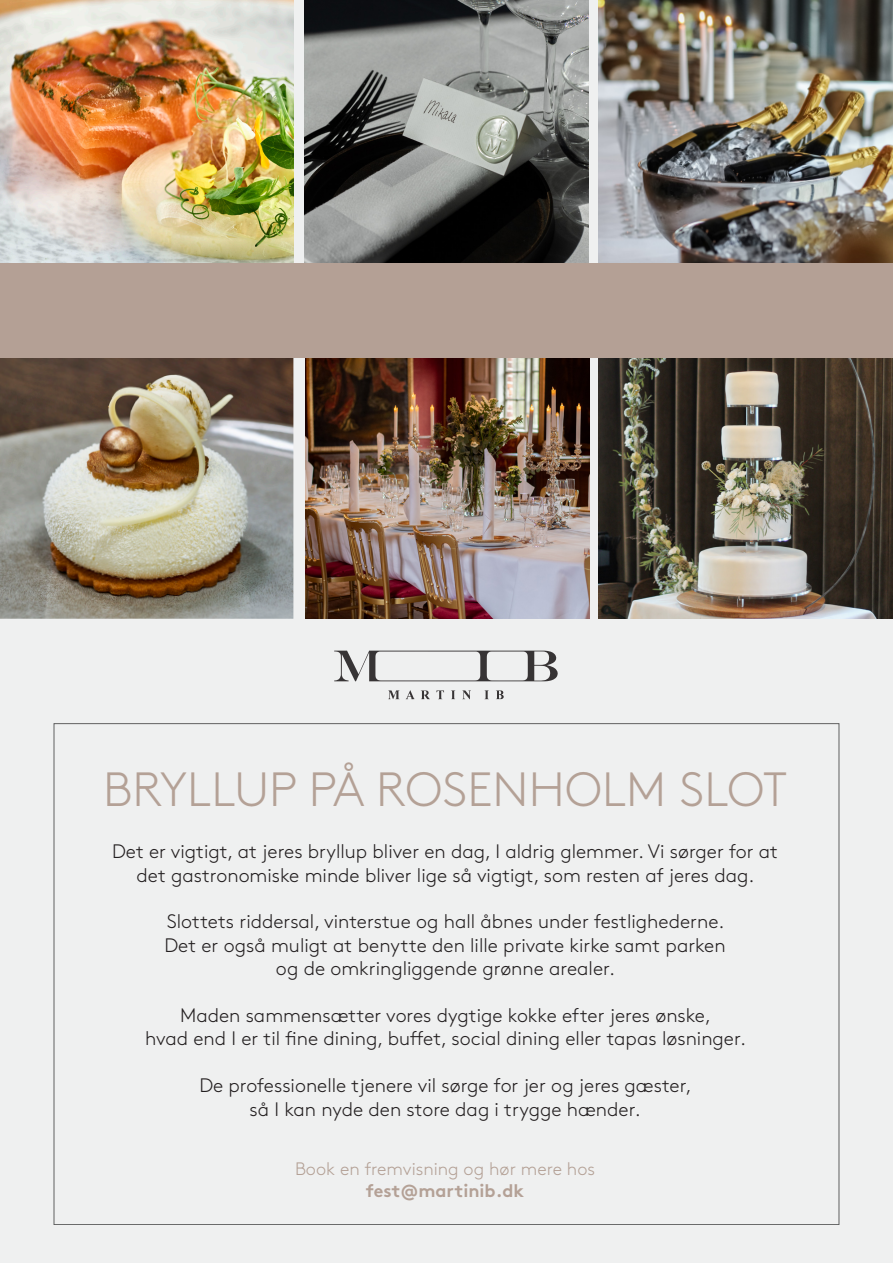
<style>
.page{position:relative;width:893px;height:1263px;background:#eff0f0}
.page>*{position:absolute;margin:0;border:0;box-sizing:border-box;transform-origin:0 0}
.t1{font:300 48px "Brown";letter-spacing:.005em;color:#b4a196}
.t2{font:300 19.5px/23.4px "Brown";color:#231f20;text-align:center}
.t3{font:300 18px "Brown";color:#b4a196}
.t4{font:700 18px "Brown";color:#b4a196}
</style>
<div class="page">
<img style="left:0;top:0;width:293px;height:263px">
<img style="left:305px;top:0;width:283px;height:263px">
<img style="left:0;top:358px;width:293px;height:261px">
<img style="left:305px;top:358px;width:284px;height:261px">
<img style="left:599px;top:0;width:294px;height:263px">
<img style="left:599px;top:358px;width:294px;height:261px">
<div style="left:0;top:263px;width:893px;height:95px;background:#b4a095"></div>
<svg style="left:334px;top:651px;width:224px;height:30px"></svg>
<svg style="left:388px;top:690px;width:12px;height:9px"></svg>
<svg style="left:421px;top:690px;width:9px;height:9px"></svg>
<svg style="left:496px;top:690px;width:8px;height:9px"></svg>
<svg style="left:462px;top:690px;width:9px;height:9px"></svg>
<svg style="left:406px;top:690px;width:9px;height:9px"></svg>
<svg style="left:436px;top:690px;width:8px;height:9px"></svg>
<svg style="left:484px;top:690px;width:5px;height:9px"></svg>
<svg style="left:451px;top:690px;width:4px;height:9px"></svg>
<p class="t1" style="left:103px;top:754px;width:685px">BRYLLUP PÅ ROSENHOLM SLOT</p>
<p class="t2" style="left:112px;top:838px;width:667px">Det er vigtigt, at jeres bryllup bliver en dag, I aldrig glemmer. Vi sørger for at det gastronomiske minde bliver lige så vigtigt, som resten af jeres dag.</p>
<p class="t2" style="left:167px;top:908px;width:559px">Slottets riddersal, vinterstue og hall åbnes under festlighederne.</p>
<p class="t2" style="left:164px;top:932px;width:563px">Det er også muligt at benytte den lille private kirke samt parken</p>
<p class="t2" style="left:276px;top:955px;width:341px">og de omkringliggende grønne arealer.</p>
<p class="t2" style="left:180px;top:1002px;width:532px">Maden sammensætter vores dygtige kokke efter jeres ønske,</p>
<p class="t2" style="left:145px;top:1025px;width:602px">hvad end I er til fine dining, buffet, social dining eller tapas løsninger.</p>
<p class="t2" style="left:199px;top:1072px;width:494px">De professionelle tjenere vil sørge for jer og jeres gæster,</p>
<p class="t2" style="left:249px;top:1096px;width:393px">så I kan nyde den store dag i trygge hænder.</p>
<p class="t3" style="left:295px;top:1155px;width:302px">Book en fremvisning og hør mere hos</p>
<p class="t4" style="left:366px;top:1176px;width:160px">fest@martinib.dk</p>
</div>
